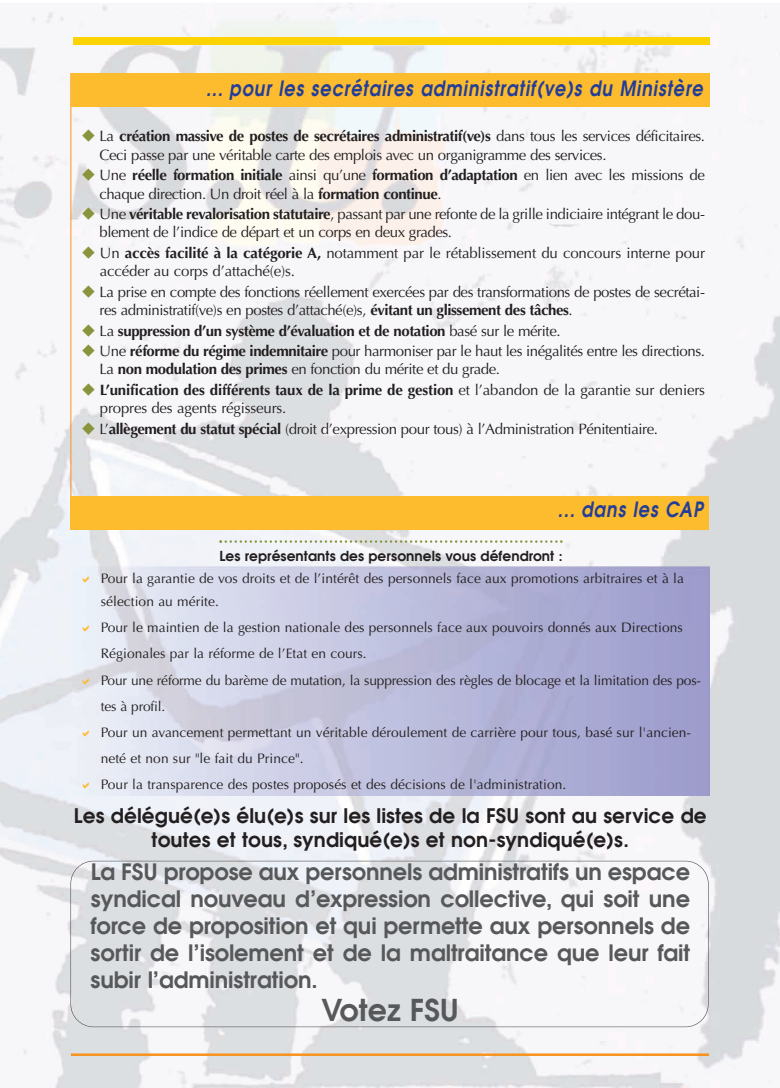
<style>
.page{position:relative;width:780px;height:1088px;background:#fff}
.page>*{position:absolute;margin:0;border:0;box-sizing:border-box;transform-origin:0 0}
.t1{font:600 30px "Avant Garde";color:#57585a}
.t2{font:600 22.5px/27px "Avant Garde";letter-spacing:-.005em;color:#57585a;text-align:justify}
.t3{font:italic 600 21px "Avant Garde";letter-spacing:.055em;color:#233e98;scale:.83 1}
.t4{font:600 20px/24px "Avant Garde";letter-spacing:.005em;color:#231f20;text-align:center}
.t5{font:15px/18.4px "Optima";letter-spacing:-.03em;color:#231f20}
.t6{font:700 15px/20.4px "Optima";letter-spacing:-.01em;color:#231f20}
.t7{font:15px/18.4px "Optima";letter-spacing:-.01em;color:#231f20}
.t8{font:13.75px/26.1px "Optima";letter-spacing:.005em;color:#231f20}
.t9{font:600 13.75px "Avant Garde";letter-spacing:.005em;color:#231f20}
.s1{font-weight:700}
.s2{font-weight:400}
</style>
<div class="page">
<img style="left:0;top:3px;width:780px;height:1085px">
<img style="left:73px;top:566px;width:636px;height:230px">
<hr style="left:71px;top:1053px;width:638px;height:3px;background:#f7931d">
<hr style="left:71px;top:73px;width:1px;height:456px;background:#f7931d">
<div style="left:73px;top:38px;width:636px;height:7px;background:#fed304"></div>
<div style="left:71px;top:73px;width:638px;height:33px;background:#fdbb2e"></div>
<div style="left:71px;top:497px;width:638px;height:33px;background:#fdbb2e"></div>
<svg style="left:219px;top:540px;width:343px;height:3px"></svg>
<div style="left:70px;top:861px;width:638px;height:166px;border:1px solid #57585a;border-radius:23px"></div>
<svg style="left:82px;top:130px;width:13px;height:12px"></svg>
<svg style="left:82px;top:169px;width:13px;height:12px"></svg>
<svg style="left:82px;top:207px;width:13px;height:13px"></svg>
<svg style="left:82px;top:246px;width:13px;height:13px"></svg>
<svg style="left:82px;top:285px;width:13px;height:12px"></svg>
<svg style="left:82px;top:324px;width:13px;height:12px"></svg>
<svg style="left:82px;top:344px;width:13px;height:13px"></svg>
<svg style="left:82px;top:383px;width:13px;height:12px"></svg>
<svg style="left:82px;top:422px;width:13px;height:12px"></svg>
<svg style="left:83px;top:576px;width:6px;height:7px"></svg>
<svg style="left:83px;top:625px;width:6px;height:7px"></svg>
<svg style="left:83px;top:678px;width:6px;height:6px"></svg>
<svg style="left:83px;top:730px;width:6px;height:7px"></svg>
<svg style="left:83px;top:782px;width:6px;height:7px"></svg>
<h3 class="t3" style="left:206px;top:77px;width:600px">... pour les secrétaires administratif(ve)s du Ministère</h3>
<p class="t5" style="left:99px;top:129px;width:607px">La <span class="s1">création massive de postes de secrétaires administratif(ve)s</span> dans tous les services déficitaires.<br>Ceci passe par une véritable carte des emplois avec un organigramme des services.</p>
<p class="t5" style="left:99px;top:167px;width:607px">Une <span class="s1">réelle formation initiale</span> ainsi qu’une <span class="s1">formation d’adaptation</span> en lien avec les missions de chaque direction. Un droit réel à la <span class="s1">formation continue</span>.</p>
<p class="t5" style="left:99px;top:206px;width:607px">Une <span class="s1">véritable revalorisation statutaire</span>, passant par une refonte de la grille indiciaire intégrant le dou&shy;blement de l’indice de départ et un corps en deux grades.</p>
<p class="t7" style="left:100px;top:245px;width:606px">Un <span class="s1">accès facilité à la catégorie A,</span> notamment par le rétablissement du concours interne pour accéder au corps d’attaché(e)s.</p>
<p class="t5" style="left:99px;top:284px;width:607px">La prise en compte des fonctions réellement exercées par des transformations de postes de secrétai&shy;res administratif(ve)s en postes d’attaché(e)s, <span class="s1">évitant un glissement des tâches</span>.</p>
<p class="t5" style="left:99px;top:322px;width:607px;line-height:20.4px">La <span class="s1">suppression d’un système d’évaluation et de notation</span> basé sur le mérite.<br>Une <span class="s1">réforme du régime indemnitaire</span> pour harmoniser par le haut les inégalités entre les directions.</p>
<p class="t6" style="left:99px;top:360px;width:607px"><span class="s2">La</span> non modulation des primes <span class="s2">en fonction du mérite et du grade.<br></span>L’unification des différents taux de la prime de gestion <span class="s2">et l’abandon de la garantie sur deniers</span></p>
<p class="t5" style="left:99px;top:399px;width:560px;line-height:20.4px">propres des agents régisseurs.<br>L’<span class="s1">allègement du statut spécial</span> (droit d’expression pour tous) à l’Administration Pénitentiaire.</p>
<h3 class="t3" style="left:558px;top:497px;width:176px">... dans les CAP</h3>
<p class="t9" style="left:219px;top:548px;width:344px">Les représentants des personnels vous défendront :</p>
<p class="t8" style="left:101px;top:568px;width:584px;line-height:22.8px">Pour la garantie de vos droits et de l’intérêt des personnels face aux promotions arbitraires et à la sélection au mérite.</p>
<p class="t8" style="left:101px;top:616px;width:602px">Pour le maintien de la gestion nationale des personnels face aux pouvoirs donnés aux Directions Régionales par la réforme de l’Etat en cours.<br>Pour une réforme du barème de mutation, la suppression des règles de blocage et la limitation des pos&shy;tes à profil.<br>Pour un avancement permettant un véritable déroulement de carrière pour tous, basé sur l'ancien&shy;neté et non sur "le fait du Prince".<br>Pour la transparence des postes proposés et des décisions de l'administration.</p>
<h3 class="t4" style="left:74px;top:804px;width:634px">Les délégué(e)s élu(e)s sur les listes de la FSU sont au service de toutes et tous, syndiqué(e)s et non-syndiqué(e)s.</h3>
<p class="t2" style="left:91px;top:859px;width:601px">La FSU propose aux personnels administratifs un espace syndical nouveau d’expression collective, qui soit une force de proposition et qui permette aux personnels de sortir de l’isolement et de la maltraitance que leur fait subir l’administration.</p>
<h1 class="t1" style="left:321px;top:993px;width:139px">Votez FSU</h1>
</div>
